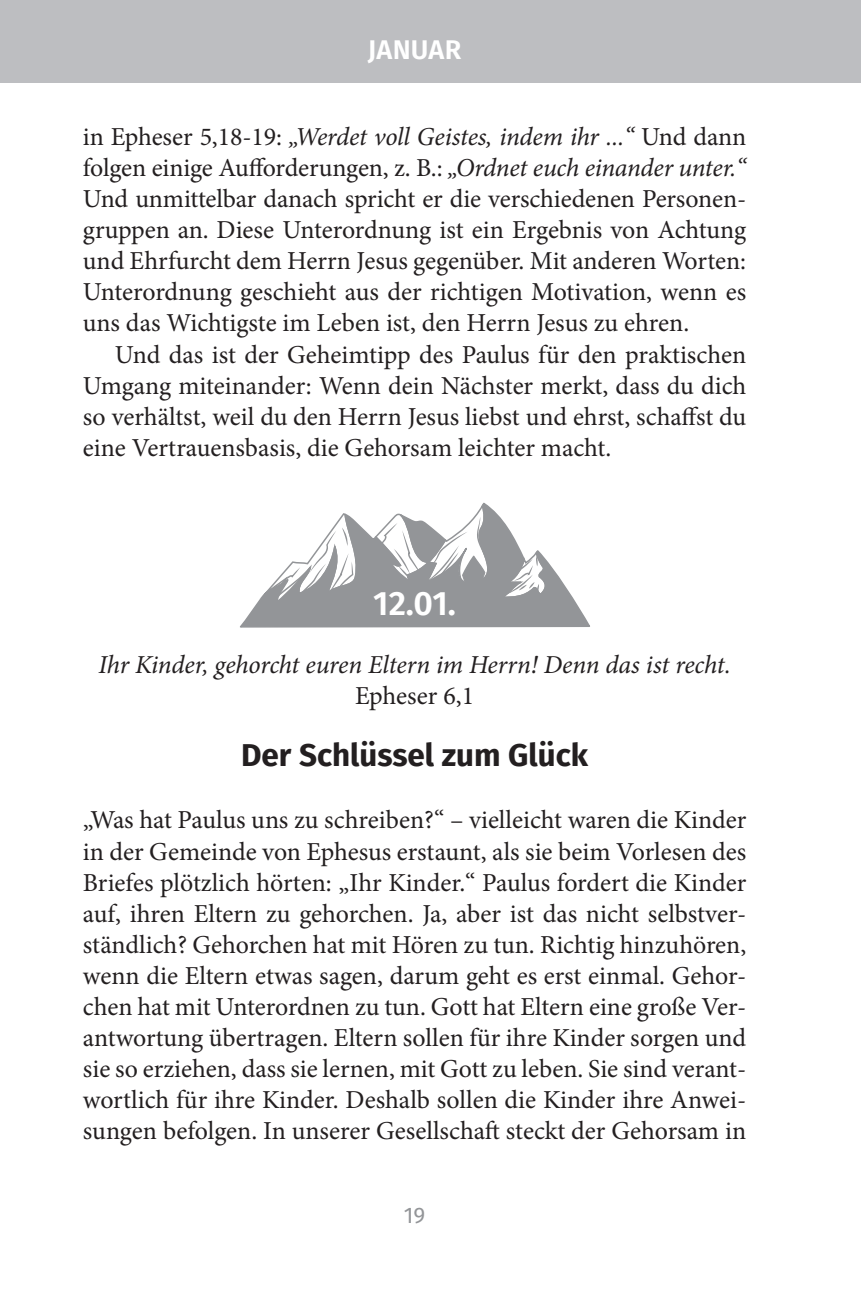
<style>
.page{position:relative;width:861px;height:1308px;background:#fff}
.page>*{position:absolute;margin:0;border:0;box-sizing:border-box;transform-origin:0 0}
.t1{font:600 33.75px "Fira Sans";color:#fff}
.t2{font:700 31.5px "Fira Sans";color:#231f20}
.t3{font:600 27px "Fira Sans";letter-spacing:.01em;color:#fff}
.t4{font:25.88px/31.1px "Minion Pro";letter-spacing:-.005em;color:#231f20;text-align:justify}
.t5{font:italic 25.88px "Minion Pro";letter-spacing:-.01em;color:#231f20}
.t6{font:22.5px "Fira Sans";color:#939598}
.s1{font-style:italic}
</style>
<div class="page">
<div style="left:1px;top:0;width:860px;height:83px;background:#bdbec1"></div>
<svg style="left:240px;top:624px;width:350px;height:4px"></svg>
<svg style="left:241px;top:502px;width:348px;height:125px"></svg>
<p class="t3" style="left:368px;top:27px;width:95px">JANUAR</p>
<p class="t4" style="left:83px;top:121px;width:665px">in Epheser 5,18-19: <span class="s1">„Werdet voll Geistes, indem ihr ...“</span> Und dann folgen einige Aufforderungen, z. B.: <span class="s1">„Ordnet euch einander unter.“ </span>Und unmittelbar danach spricht er die verschiedenen Personen&shy;gruppen an. Diese Unterordnung ist ein Ergebnis von Achtung und Ehrfurcht dem Herrn Jesus gegenüber. Mit anderen Worten:<br>Unterordnung geschieht aus der richtigen Motivation, wenn es uns das Wichtigste im Leben ist, den Herrn Jesus zu ehren.</p>
<p class="t4" style="left:83px;top:339px;width:665px;text-indent:32px">Und das ist der Geheimtipp des Paulus für den praktischen Umgang miteinander: Wenn dein Nächster merkt, dass du dich so verhältst, weil du den Herrn Jesus liebst und ehrst, schaffst du eine Vertrauensbasis, die Gehorsam leichter macht.</p>
<h1 class="t1" style="left:373px;top:575px;width:84px">12.01.</h1>
<p class="t5" style="left:98px;top:647px;width:634px">Ihr Kinder, gehorcht euren Eltern im Herrn! Denn das ist recht.</p>
<p class="t4" style="left:355px;top:680px;width:121px">Epheser 6,1</p>
<p class="t2" style="left:241px;top:729px;width:349px">Der Schlüssel zum Glück</p>
<p class="t4" style="left:83px;top:804px;width:665px">„Was hat Paulus uns zu schreiben?“ – vielleicht waren die Kinder in der Gemeinde von Ephesus erstaunt, als sie beim Vorlesen des Briefes plötzlich hörten: „Ihr Kinder.“ Paulus fordert die Kinder auf, ihren Eltern zu gehorchen. Ja, aber ist das nicht selbstver&shy;ständlich? Gehorchen hat mit Hören zu tun. Richtig hinzuhören, wenn die Eltern etwas sagen, darum geht es erst einmal. Gehor&shy;chen hat mit Unterordnen zu tun. Gott hat Eltern eine große Ver&shy;antwortung übertragen. Eltern sollen für ihre Kinder sorgen und sie so erziehen, dass sie lernen, mit Gott zu leben. Sie sind verant&shy;wortlich für ihre Kinder. Deshalb sollen die Kinder ihre Anwei&shy;sungen befolgen. In unserer Gesellschaft steckt der Gehorsam in</p>
<p class="t6" style="left:404px;top:1197px;width:23px">19</p>
</div>
